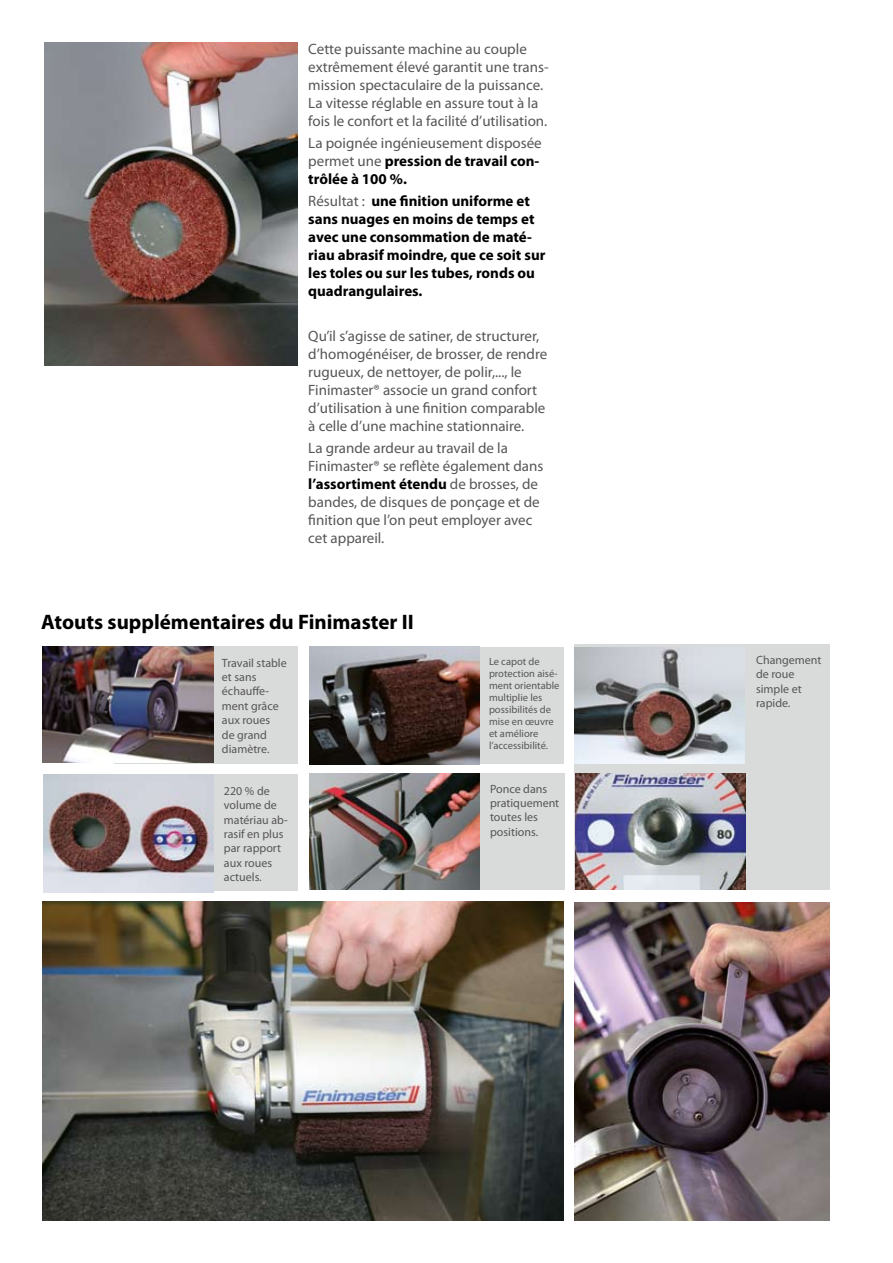
<style>
.page{position:relative;width:893px;height:1263px;background:#fff}
.page>*{position:absolute;margin:0;border:0;box-sizing:border-box;transform-origin:0 0}
.t1{font:700 21px "Myriad Pro";color:#000}
.t2{font:15px/18px "Myriad Pro";color:#575656}
.t3{font:700 15px/18px "Myriad Pro";color:#000}
.t4{font:12px/14.4px "Myriad Pro";color:#575656}
.t5{font:10.5px/12px "Myriad Pro";color:#575656}
.s1{font-weight:700;color:#000}
.s2{font-weight:400;color:#575656}
</style>
<div class="page">
<div style="left:117px;top:774px;width:181px;height:117px;background:#d9dada"></div>
<div style="left:380px;top:647px;width:183px;height:117px;background:#d9dada"></div>
<div style="left:574px;top:644px;width:255px;height:246px;background:#d9dada"></div>
<div style="left:114px;top:646px;width:184px;height:118px;background:#d9dada"></div>
<div style="left:384px;top:773px;width:181px;height:117px;background:#d9dada"></div>
<img style="left:574px;top:902px;width:255px;height:318px">
<img style="left:44px;top:43px;width:254px;height:322px">
<img style="left:310px;top:647px;width:170px;height:117px">
<img style="left:574px;top:647px;width:170px;height:117px">
<img style="left:310px;top:773px;width:170px;height:117px">
<img style="left:575px;top:773px;width:170px;height:117px">
<img style="left:43px;top:646px;width:171px;height:116px">
<img style="left:43px;top:901px;width:520px;height:319px">
<img style="left:44px;top:774px;width:170px;height:118px">
<p class="t2" style="left:308px;top:40px;width:242px">Cette puissante machine au couple extrêmement élevé garantit une trans&shy;mission spectaculaire de la puissance.<br>La vitesse réglable en assure tout à la fois le confort et la facilité d’utilisation.</p>
<p class="t2" style="left:308px;top:134px;width:235px">La poignée ingénieusement disposée permet une <span class="s1">pression de travail con&shy;trôlée à 100 %.</span></p>
<p class="t3" style="left:308px;top:192px;width:239px"><span class="s2">Résultat :</span> une finition uniforme et sans nuages en moins de temps et avec une consommation de maté&shy;riau abrasif moindre, que ce soit sur les toles ou sur les tubes, ronds ou quadrangulaires.</p>
<p class="t2" style="left:308px;top:327px;width:241px">Qu’il s’agisse de satiner, de structurer, d’homogénéiser, de brosser, de rendre rugueux, de nettoyer, de polir,..., le Finimaster® associe un grand confort d’utilisation à une finition comparable à celle d’une machine stationnaire.</p>
<p class="t2" style="left:308px;top:439px;width:237px">La grande ardeur au travail de la<br>Finimaster® se reflète également dans <span class="s1">l’assortiment étendu</span> de brosses, de bandes, de disques de ponçage et de finition que l’on peut employer avec cet appareil.</p>
<h1 class="t1" style="left:41px;top:608px;width:374px">Atouts supplémentaires du Finimaster II</h1>
<p class="t4" style="left:222px;top:655px;width:66px">Travail stable et sans échauffe&shy;ment grâce aux roues<br>de grand diamètre.</p>
<p class="t4" style="left:224px;top:783px;width:65px">220 % de volume de matériau ab&shy;rasif en plus par rapport aux roues actuels.</p>
<p class="t5" style="left:489px;top:656px;width:72px">Le capot de protection aisé&shy;ment orientable multiplie les possibilités de mise en œuvre et améliore l’accessibilité.</p>
<p class="t4" style="left:756px;top:652px;width:67px">Changement de roue simple et rapide.</p>
<p class="t4" style="left:490px;top:781px;width:71px">Ponce dans pratiquement toutes les positions.</p>
</div>
